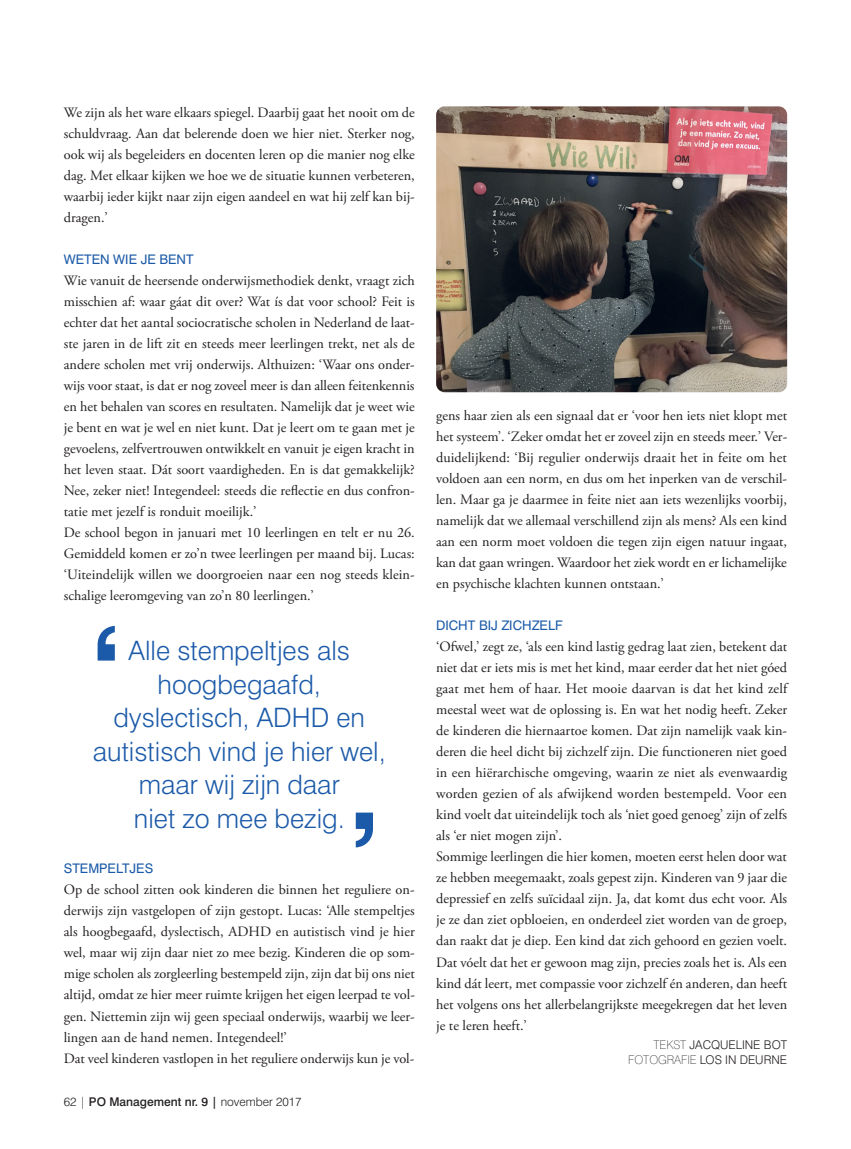
<style>
.page{position:relative;width:851px;height:1149px;background:#fff}
.page>*{position:absolute;margin:0;border:0;box-sizing:border-box;transform-origin:0 0}
.t1{font:700 126.6px "Swiss 721 BT";color:#1b5aa9}
.t2{font:300 26.7px/33.5px "Swiss 721 BT";color:#1b5aa9;text-align:center}
.t3{font:14.25px/21px "Adobe Garamond Pro";color:#231f20}
.t4{font:13.2px "Swiss 721 BT";color:#1b5aa9}
.t5{font:300 12px/14.4px "Swiss 721 BT";color:#231f20;text-align:right}
.t6{font:500 12px "Swiss 721 BT";color:#231f20}
.s1{font-weight:300}
.s2{font-weight:100}
</style>
<div class="page">
<img style="left:436px;top:106px;width:351px;height:286px;border-radius:9px">
<p class="t3" style="left:64px;top:103px;width:352px;text-align:justify">We zijn als het ware elkaars spiegel. Daarbij gaat het nooit om de schuldvraag. Aan dat belerende doen we hier niet. Sterker nog, ook wij als begeleiders en docenten leren op die manier nog elke dag. Met elkaar kijken we hoe we de situatie kunnen verbeteren, waarbij ieder kijkt naar zijn eigen aandeel en wat hij zelf kan bij&shy;dragen.’</p>
<p class="t4" style="left:64px;top:254px;width:131px">WETEN WIE JE BENT</p>
<p class="t3" style="left:64px;top:271px;width:352px">Wie vanuit de heersende onderwijsmethodiek denkt, vraagt zich misschien af: waar gáat dit over? Wat ís dat voor school? Feit is echter dat het aantal sociocratische scholen in Nederland de laat&shy;ste jaren in de lift zit en steeds meer leerlingen trekt, net als de andere scholen met vrij onderwijs. Althuizen: ‘Waar ons onder&shy;wijs voor staat, is dat er nog zoveel meer is dan alleen feitenkennis en het behalen van scores en resultaten. Namelijk dat je weet wie je bent en wat je wel en niet kunt. Dat je leert om te gaan met je gevoelens, zelfvertrouwen ontwikkelt en vanuit je eigen kracht in het leven staat. Dát soort vaardigheden. En is dat gemakkelijk?<br>Nee, zeker niet! Integendeel: steeds die reflectie en dus confron&shy;tatie met jezelf is ronduit moeilijk.’<br>De school begon in januari met 10 leerlingen en telt er nu 26.<br>Gemiddeld komen er zo’n twee leerlingen per maand bij. Lucas: ‘Uiteindelijk willen we doorgroeien naar een nog steeds klein&shy;schalige leeromgeving van zo’n 80 leerlingen.’</p>
<h1 class="t1" style="left:90px;top:628px;width:34px">‘</h1>
<h2 class="t2" style="left:93px;top:636px;width:294px">Alle stempeltjes als hoogbegaafd, dyslectisch, ADHD en autistisch vind je hier wel, maar wij zijn daar<br>niet zo mee bezig.</h2>
<h1 class="t1" style="left:348px;top:812px;width:34px">’</h1>
<p class="t4" style="left:64px;top:863px;width:91px">STEMPELTJES</p>
<p class="t3" style="left:64px;top:880px;width:352px">Op de school zitten ook kinderen die binnen het reguliere on&shy;derwijs zijn vastgelopen of zijn gestopt. Lucas: ‘Alle stempeltjes als hoogbegaafd, dyslectisch, ADHD en autistisch vind je hier wel, maar wij zijn daar niet zo mee bezig. Kinderen die op som&shy;mige scholen als zorgleerling bestempeld zijn, zijn dat bij ons niet altijd, omdat ze hier meer ruimte krijgen het eigen leerpad te vol&shy;gen. Niettemin zijn wij geen speciaal onderwijs, waarbij we leer&shy;lingen aan de hand nemen. Integendeel!’<br>Dat veel kinderen vastlopen in het reguliere onderwijs kun je vol-</p>
<p class="t6" style="left:64px;top:1096px;width:239px"><span class="s1">62 |</span> PO Management nr. 9 | <span class="s1">november 2017</span></p>
<p class="t3" style="left:436px;top:406px;width:352px;text-align:justify">gens haar zien als een signaal dat er ‘voor hen iets niet klopt met het systeem’. ‘Zeker omdat het er zoveel zijn en steeds meer.’ Ver&shy;duidelijkend: ‘Bij regulier onderwijs draait het in feite om het voldoen aan een norm, en dus om het inperken van de verschil&shy;len. Maar ga je daarmee in feite niet aan iets wezenlijks voorbij, namelijk dat we allemaal verschillend zijn als mens? Als een kind aan een norm moet voldoen die tegen zijn eigen natuur ingaat, kan dat gaan wringen. Waardoor het ziek wordt en er lichamelijke en psychische klachten kunnen ontstaan.’</p>
<p class="t4" style="left:436px;top:620px;width:128px">DICHT BIJ ZICHZELF</p>
<p class="t3" style="left:436px;top:637px;width:352px">‘Ofwel,’ zegt ze, ‘als een kind lastig gedrag laat zien, betekent dat niet dat er iets mis is met het kind, maar eerder dat het niet góed gaat met hem of haar. Het mooie daarvan is dat het kind zelf meestal weet wat de oplossing is. En wat het nodig heeft. Zeker de kinderen die hiernaartoe komen. Dat zijn namelijk vaak kin&shy;deren die heel dicht bij zichzelf zijn. Die functioneren niet goed in een hiërarchische omgeving, waarin ze niet als evenwaardig worden gezien of als afwijkend worden bestempeld. Voor een kind voelt dat uiteindelijk toch als ‘niet goed genoeg’ zijn of zelfs als ‘er niet mogen zijn’.<br>Sommige leerlingen die hier komen, moeten eerst helen door wat ze hebben meegemaakt, zoals gepest zijn. Kinderen van 9 jaar die depressief en zelfs suïcidaal zijn. Ja, dat komt dus echt voor. Als je ze dan ziet opbloeien, en onderdeel ziet worden van de groep, dan raakt dat je diep. Een kind dat zich gehoord en gezien voelt.<br>Dat vóelt dat het er gewoon mag zijn, precies zoals het is. Als een kind dát leert, met compassie voor zichzelf én anderen, dan heeft het volgens ons het allerbelangrijkste meegekregen dat het leven je te leren heeft.’</p>
<p class="t5" style="left:628px;top:1038px;width:161px"><span class="s2">TEKST</span> JACQUELINE BOT<br><span class="s2">FOTOGRAFIE</span> LOS IN DEURNE</p>
</div>
